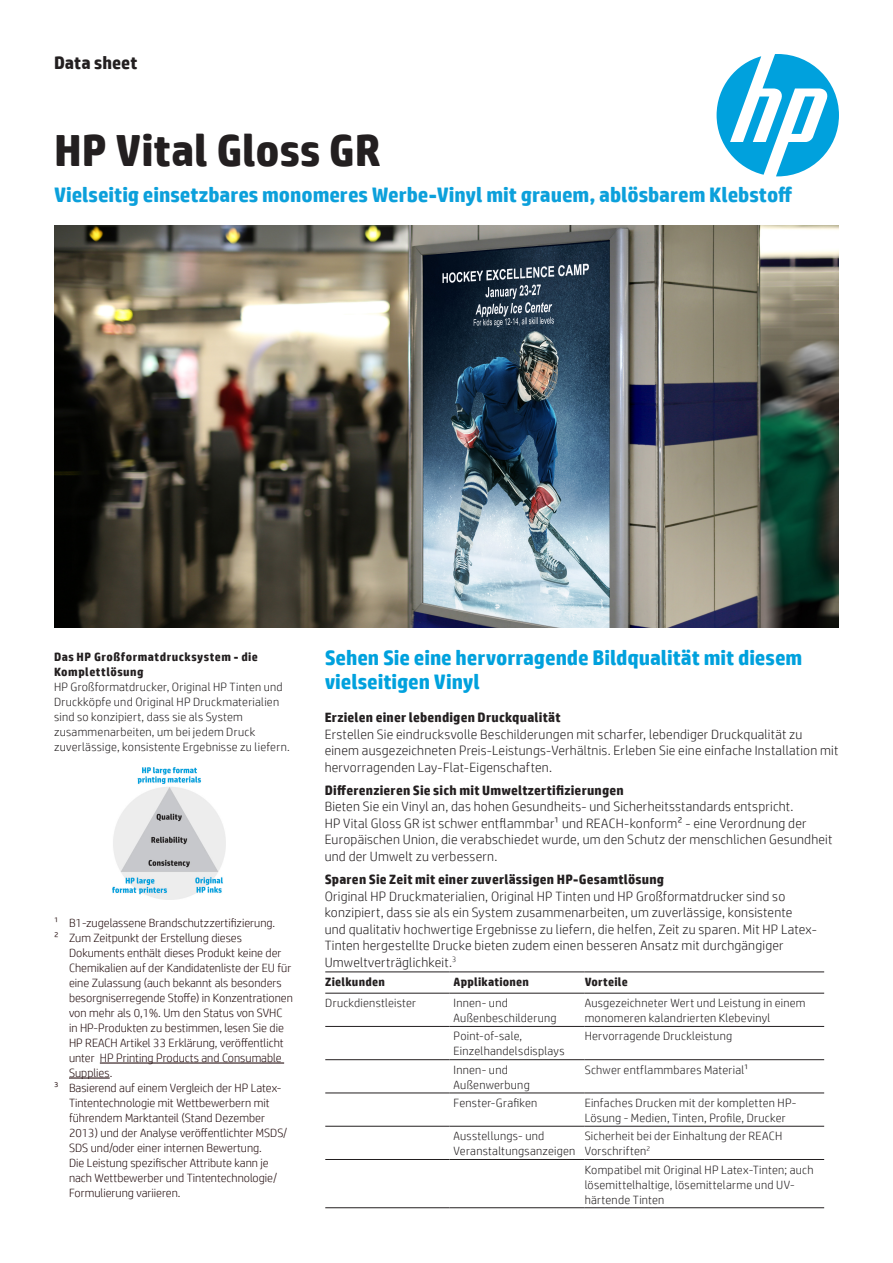
<style>
.page{position:relative;width:893px;height:1263px;background:#fff}
.page>*{position:absolute;margin:0;border:0;box-sizing:border-box;transform-origin:0 0}
.t1{font:700 45px "HP Simplified";color:#231f20}
.t2{font:700 21px "HP Simplified";letter-spacing:-.005em;color:#0ca0db}
.t3{font:700 21px/24px "HP Simplified";letter-spacing:-.005em;color:#00a1dd}
.t4{font:700 18px "HP Simplified";color:#231f20}
.t5{font:300 13.5px/16.5px "HP Simplified";letter-spacing:.015em;color:#231f20}
.t6{font:700 13.5px "HP Simplified";letter-spacing:.015em;color:#231f20}
.t7{font:300 12px/15px "HP Simplified";letter-spacing:.02em;color:#231f20}
.t8{font:300 12px/15px "HP Simplified";color:#250f10}
.t9{font:700 12px/15px "HP Simplified";letter-spacing:.035em;color:#231f20}
</style>
<div class="page">
<img style="left:54px;top:225px;width:785px;height:403px">
<svg style="left:717px;top:54px;width:122px;height:122px"></svg>
<img style="left:113px;top:768px;width:113px;height:131px">
<hr style="left:100px;top:1062px;width:184px;height:1px;background:#250f10">
<hr style="left:69px;top:1077px;width:41px;height:1px;background:#250f10">
<hr style="left:325px;top:972px;width:124px;height:1px;background:#231f20">
<hr style="left:449px;top:972px;width:136px;height:1px;background:#231f20">
<hr style="left:585px;top:972px;width:239px;height:1px;background:#231f20">
<hr style="left:325px;top:993px;width:124px;height:1px;background:#231f20">
<hr style="left:449px;top:993px;width:136px;height:1px;background:#231f20">
<hr style="left:585px;top:993px;width:239px;height:1px;background:#231f20">
<hr style="left:325px;top:1026px;width:124px;height:1px;background:#231f20">
<hr style="left:449px;top:1026px;width:136px;height:1px;background:#231f20">
<hr style="left:585px;top:1026px;width:239px;height:1px;background:#231f20">
<hr style="left:325px;top:1059px;width:124px;height:1px;background:#231f20">
<hr style="left:449px;top:1059px;width:136px;height:1px;background:#231f20">
<hr style="left:585px;top:1059px;width:239px;height:1px;background:#231f20">
<hr style="left:325px;top:1093px;width:124px;height:1px;background:#231f20">
<hr style="left:449px;top:1093px;width:136px;height:1px;background:#231f20">
<hr style="left:585px;top:1093px;width:239px;height:1px;background:#231f20">
<hr style="left:325px;top:1126px;width:124px;height:1px;background:#231f20">
<hr style="left:449px;top:1126px;width:136px;height:1px;background:#231f20">
<hr style="left:585px;top:1126px;width:239px;height:1px;background:#231f20">
<hr style="left:325px;top:1159px;width:124px;height:1px;background:#231f20">
<hr style="left:449px;top:1159px;width:136px;height:1px;background:#231f20">
<hr style="left:585px;top:1159px;width:239px;height:1px;background:#231f20">
<hr style="left:325px;top:1207px;width:124px;height:1px;background:#231f20">
<hr style="left:449px;top:1207px;width:136px;height:1px;background:#231f20">
<hr style="left:585px;top:1207px;width:239px;height:1px;background:#231f20">
<h3 class="t4" style="left:54px;top:51px;width:85px">Data sheet</h3>
<h1 class="t1" style="left:54px;top:121px;width:328px">HP Vital Gloss GR</h1>
<h2 class="t2" style="left:54px;top:181px;width:740px">Vielseitig einsetzbares monomeres Werbe-Vinyl mit grauem, ablösbarem Klebstoff</h2>
<p class="t9" style="left:54px;top:649px;width:206px">Das HP Großformatdrucksystem - die<br>Komplettlösung</p>
<p class="t7" style="left:54px;top:679px;width:237px">HP Großformatdrucker, Original HP Tinten und Druckköpfe und Original HP Druckmaterialien sind so konzipiert, dass sie als System zusammenarbeiten, um bei jedem Druck zuverlässige, konsistente Ergebnisse zu liefern.</p>
<p class="t8" style="left:54px;top:915px;width:223px">1 B1-zugelassene Brandschutzzertifizierung.<br>2 Zum Zeitpunkt der Erstellung dieses</p>
<p class="t8" style="left:69px;top:945px;width:214px">Dokuments enthält dieses Produkt keine der</p>
<p class="t8" style="left:69px;top:960px;width:224px">Chemikalien auf der Kandidatenliste der EU für</p>
<p class="t8" style="left:69px;top:975px;width:214px">eine Zulassung (auch bekannt als besonders</p>
<p class="t8" style="left:69px;top:990px;width:225px">besorgniserregende Stoffe) in Konzentrationen</p>
<p class="t8" style="left:69px;top:1005px;width:215px">von mehr als 0,1%. Um den Status von SVHC</p>
<p class="t8" style="left:69px;top:1020px;width:216px">in HP-Produkten zu bestimmen, lesen Sie die</p>
<p class="t8" style="left:69px;top:1035px;width:216px">HP REACH Artikel 33 Erklärung, veröffentlicht</p>
<p class="t8" style="left:69px;top:1050px;width:214px">unter HP Printing Products and Consumable</p>
<p class="t8" style="left:69px;top:1065px;width:45px">Supplies.</p>
<p class="t8" style="left:54px;top:1080px;width:229px">3 Basierend auf einem Vergleich der HP Latex-</p>
<p class="t8" style="left:69px;top:1095px;width:202px">Tintentechnologie mit Wettbewerbern mit</p>
<p class="t8" style="left:69px;top:1110px;width:198px">führendem Marktanteil (Stand Dezember</p>
<p class="t8" style="left:69px;top:1125px;width:220px">2013) und der Analyse veröffentlichter MSDS/</p>
<p class="t8" style="left:69px;top:1140px;width:194px">SDS und/oder einer internen Bewertung.</p>
<p class="t8" style="left:69px;top:1155px;width:201px">Die Leistung spezifischer Attribute kann je</p>
<p class="t8" style="left:69px;top:1170px;width:210px">nach Wettbewerber und Tintentechnologie/</p>
<p class="t8" style="left:69px;top:1185px;width:113px">Formulierung variieren.</p>
<h2 class="t3" style="left:325px;top:646px;width:479px">Sehen Sie eine hervorragende Bildqualität mit diesem vielseitigen Vinyl</h2>
<p class="t6" style="left:325px;top:709px;width:237px">Erzielen einer lebendigen Druckqualität</p>
<p class="t5" style="left:325px;top:725px;width:515px">Erstellen Sie eindrucksvolle Beschilderungen mit scharfer, lebendiger Druckqualität zu einem ausgezeichneten Preis-Leistungs-Verhältnis. Erleben Sie eine einfache Installation mit hervorragenden Lay-Flat-Eigenschaften.</p>
<p class="t6" style="left:325px;top:781px;width:301px">Differenzieren Sie sich mit Umweltzertifizierungen</p>
<p class="t5" style="left:325px;top:798px;width:509px">Bieten Sie ein Vinyl an, das hohen Gesundheits- und Sicherheitsstandards entspricht.<br>HP Vital Gloss GR ist schwer entflammbar1 und REACH-konform2 - eine Verordnung der Europäischen Union, die verabschiedet wurde, um den Schutz der menschlichen Gesundheit und der Umwelt zu verbessern.</p>
<p class="t6" style="left:325px;top:871px;width:341px">Sparen Sie Zeit mit einer zuverlässigen HP-Gesamtlösung</p>
<p class="t5" style="left:325px;top:887px;width:494px">Original HP Druckmaterialien, Original HP Tinten und HP Großformatdrucker sind so konzipiert, dass sie als ein System zusammenarbeiten, um zuverlässige, konsistente und qualitativ hochwertige Ergebnisse zu liefern, die helfen, Zeit zu sparen. Mit HP Latex-Tinten hergestellte Drucke bieten zudem einen besseren Ansatz mit durchgängiger Umweltverträglichkeit.<sup>3</sup></p>
<p class="t9" style="left:325px;top:974px;width:61px">Zielkunden</p>
<p class="t9" style="left:454px;top:974px;width:77px">Applikationen</p>
<p class="t9" style="left:585px;top:974px;width:45px">Vorteile</p>
<p class="t7" style="left:325px;top:995px;width:92px">Druckdienstleister</p>
<p class="t7" style="left:454px;top:995px;width:105px">Innen- und<br>Außenbeschilderung</p>
<p class="t7" style="left:585px;top:995px;width:222px">Ausgezeichneter Wert und Leistung in einem monomeren kalandrierten Klebevinyl</p>
<p class="t7" style="left:454px;top:1028px;width:112px">Point-of-sale,<br>Einzelhandelsdisplays</p>
<p class="t7" style="left:585px;top:1028px;width:149px">Hervorragende Druckleistung</p>
<p class="t7" style="left:454px;top:1062px;width:78px">Innen- und<br>Außenwerbung</p>
<p class="t7" style="left:585px;top:1062px;width:166px">Schwer entflammbares Material1</p>
<p class="t7" style="left:454px;top:1095px;width:85px">Fenster-Grafiken</p>
<p class="t7" style="left:585px;top:1095px;width:213px">Einfaches Drucken mit der kompletten HP-<br>Lösung - Medien, Tinten, Profile, Drucker</p>
<p class="t7" style="left:454px;top:1128px;width:123px">Ausstellungs- und<br>Veranstaltungsanzeigen</p>
<p class="t7" style="left:585px;top:1128px;width:199px;line-height:14.4px">Sicherheit bei der Einhaltung der REACH<br>Vorschriften<sup>2</sup></p>
<p class="t7" style="left:585px;top:1161px;width:230px">Kompatibel mit Original HP Latex-Tinten; auch lösemittelhaltige, lösemittelarme und UV&shy;härtende Tinten</p>
</div>
